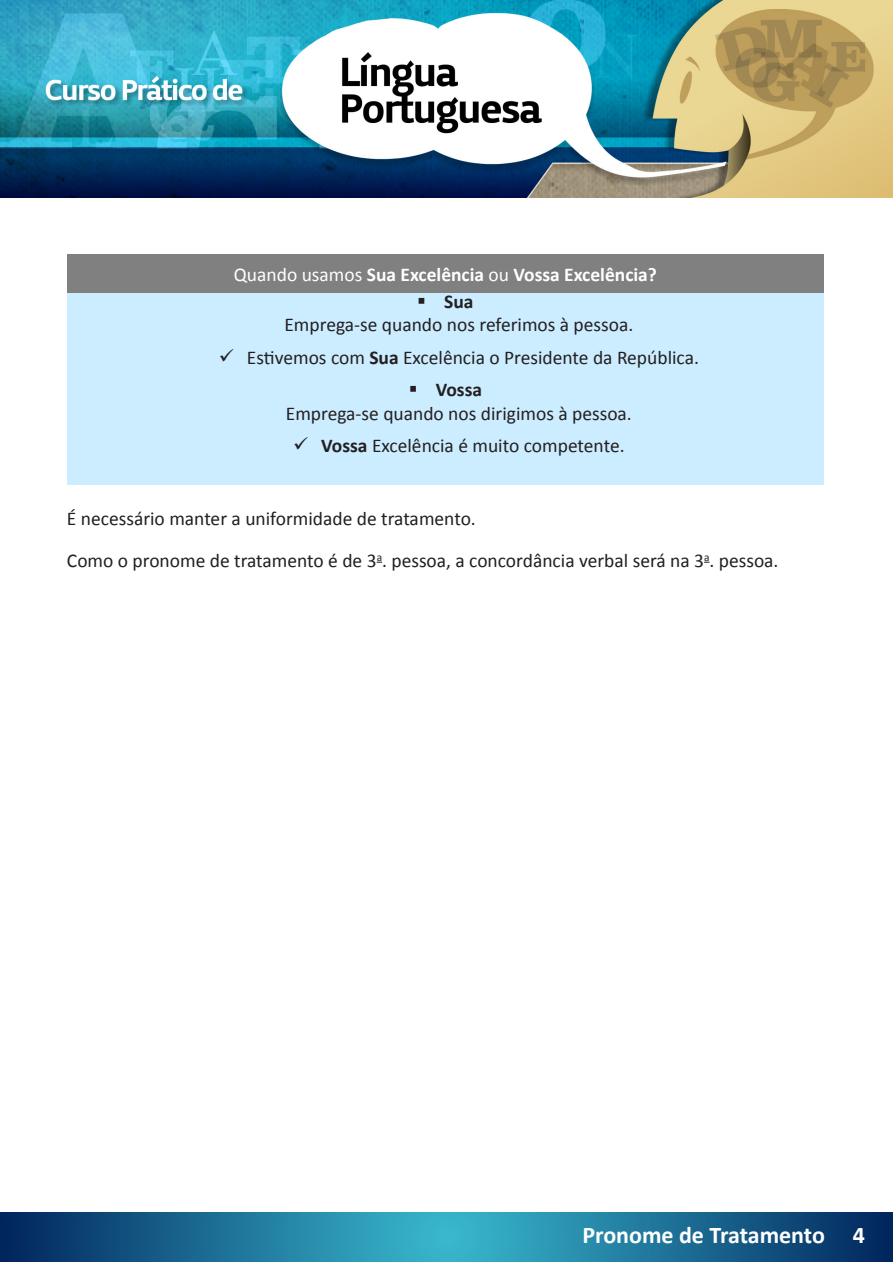
<style>
.page{position:relative;width:893px;height:1263px;background:#fff}
.page>*{position:absolute;margin:0;border:0;box-sizing:border-box;transform-origin:0 0}
.t1{font:700 24px "Calibri";color:#fff}
.t2{font:19.5px/23.4px "Calibri";color:#231f20}
.t3{font:700 19.5px "Calibri";color:#fff}
.s1{font-weight:400}
.s2{font-weight:700}
</style>
<div class="page">
<svg style="left:0;top:1212px;width:893px;height:49px;background:#1d7096"></svg>
<img style="left:0;top:0;width:892px;height:198px">
<div style="left:67px;top:254px;width:757px;height:39px;background:#808080"></div>
<div style="left:67px;top:293px;width:757px;height:191px;background:#ccecff"></div>
<p class="t3" style="left:234px;top:262px;width:425px"><span class="s1">Quando usamos</span> Sua Excelência <span class="s1">ou</span> Vossa Excelência?</p>
<p class="t2" style="left:284px;top:289px;width:350px;text-indent:133px">▪ <span class="s2">Sua<br></span>Emprega-se quando nos referimos à pessoa.</p>
<p class="t2" style="left:219px;top:345px;width:482px">✓ Estivemos com <span class="s2">Sua</span> Excelência o Presidente da República.</p>
<p class="t2" style="left:286px;top:377px;width:347px;text-indent:123px">▪ <span class="s2">Vossa<br></span>Emprega-se quando nos dirigimos à pessoa.</p>
<p class="t2" style="left:293px;top:433px;width:333px">✓ <span class="s2">Vossa</span> Excelência é muito competente.</p>
<p class="t2" style="left:67px;top:497px;width:713px;line-height:42.2px">É necessário manter a uniformidade de tratamento.<br>Como o pronome de tratamento é de 3<sup>a</sup>. pessoa, a concordância verbal será na 3<sup>a</sup>. pessoa.</p>
<p class="t1" style="left:582px;top:1220px;width:284px">Pronome de Tratamento 4</p>
</div>
